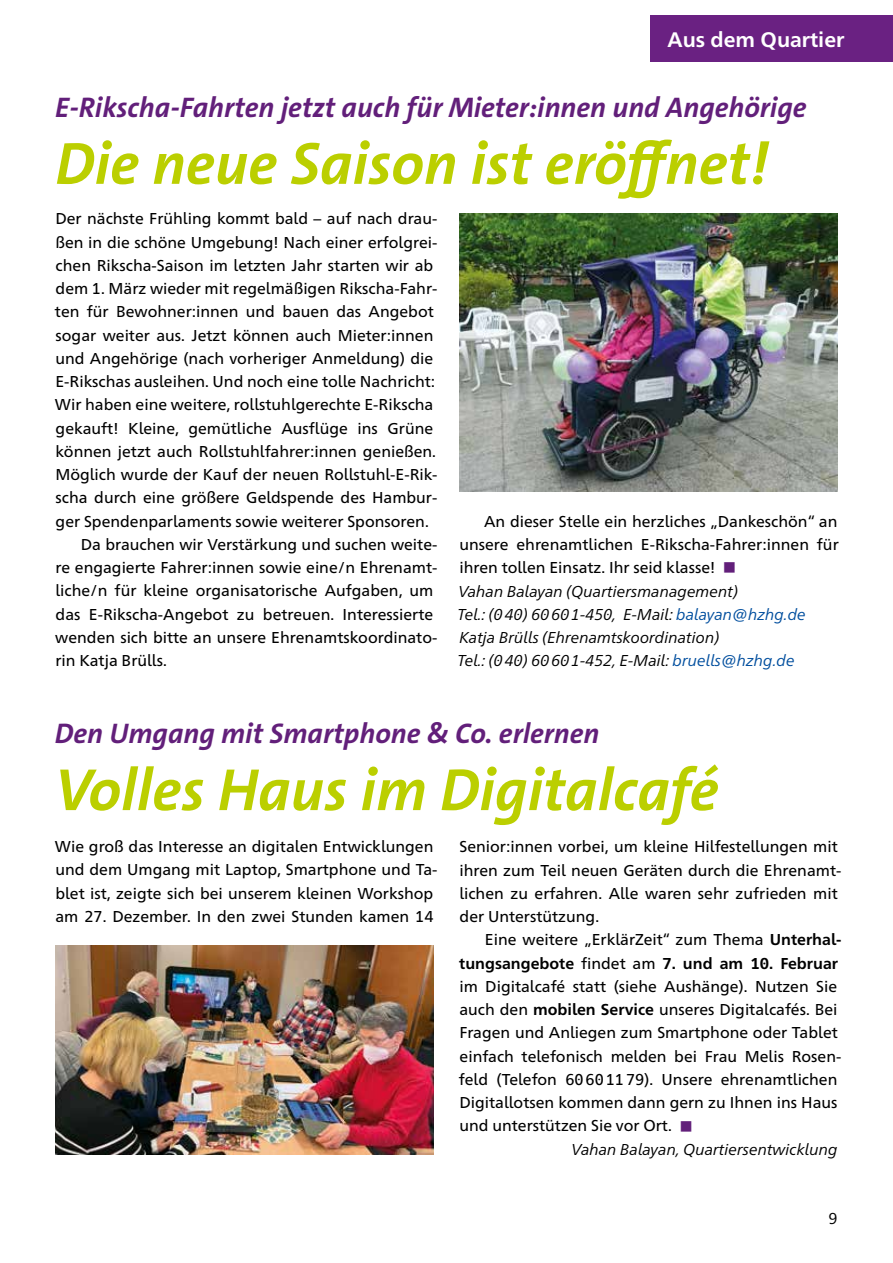
<style>
.page{position:relative;width:893px;height:1263px;background:#fff}
.page>*{position:absolute;margin:0;border:0;box-sizing:border-box;transform-origin:0 0}
.t1{font:italic 700 60px "The Sans C5";color:#bbcf00}
.t2{font:italic 700 28.5px "The Sans C5";color:#621f7a}
.t3{font:700 21px "Frutiger Neue 1450 Pro";color:#fff}
.t4{font:15.75px/23.2px "Frutiger Neue 1450 Pro";color:#000}
.t5{font:italic 15.75px/23.2px "Frutiger Neue 1450 Pro";color:#000}
.t6{font:700 15.75px "Frutiger Neue 1450 Pro";color:#000}
.t7{font:15.75px "Frutiger Neue 1450 Pro";color:#000}
.s1{font-style:normal}
.s2{color:#621f7a}
.s3{color:#004e9e}
.s4{font-weight:700}
.s5{font-weight:400}
</style>
<div class="page">
<div style="left:651px;top:15px;width:242px;height:47px;background:#6a2182"></div>
<img style="left:459px;top:213px;width:379px;height:279px">
<img style="left:55px;top:945px;width:379px;height:209px">
<h3 class="t3" style="left:668px;top:24px;width:178px">Aus dem Quartier</h3>
<h2 class="t2" style="left:55px;top:89px;width:753px">E-Rikscha-Fahrten jetzt auch für Mieter:innen und Angehörige</h2>
<h1 class="t1" style="left:55px;top:125px;width:715px">Die neue Saison ist eröffnet!</h1>
<p class="t4" style="left:55px;top:206px;width:383px">Der nächste Frühling kommt bald – auf nach drau-</p>
<p class="t4" style="left:56px;top:229px;width:383px">ßen in die schöne Umgebung! Nach einer erfolgrei-</p>
<p class="t4" style="left:56px;top:253px;width:379px">chen Rikscha-Saison im letzten Jahr starten wir ab</p>
<p class="t4" style="left:56px;top:276px;width:383px">dem 1. März wieder mit regelmäßigen Rikscha-Fahr-</p>
<p class="t4" style="left:55px;top:299px;width:380px">ten für Bewohner:innen und bauen das Angebot</p>
<p class="t4" style="left:56px;top:322px;width:379px">sogar weiter aus. Jetzt können auch Mieter:innen</p>
<p class="t4" style="left:55px;top:346px;width:379px">und Angehörige (nach vorheriger Anmeldung) die</p>
<p class="t4" style="left:55px;top:369px;width:381px">E-Rikschas ausleihen. Und noch eine tolle Nachricht:</p>
<p class="t4" style="left:55px;top:392px;width:380px">Wir haben eine weitere, rollstuhlgerechte E-Rikscha</p>
<p class="t4" style="left:56px;top:415px;width:379px">gekauft! Kleine, gemütliche Ausflüge ins Grüne</p>
<p class="t4" style="left:56px;top:439px;width:382px">können jetzt auch Rollstuhlfahrer:innen genießen.</p>
<p class="t4" style="left:55px;top:462px;width:383px">Möglich wurde der Kauf der neuen Rollstuhl-E-Rik-</p>
<p class="t4" style="left:56px;top:485px;width:383px">scha durch eine größere Geldspende des Hambur-</p>
<p class="t4" style="left:56px;top:508px;width:375px">ger Spendenparlaments sowie weiterer Sponsoren.</p>
<p class="t4" style="left:81px;top:532px;width:358px">Da brauchen wir Verstärkung und suchen weite-</p>
<p class="t4" style="left:55px;top:555px;width:383px">re engagierte Fahrer:innen sowie eine/n Ehrenamt-</p>
<p class="t4" style="left:55px;top:578px;width:380px">liche/n für kleine organisatorische Aufgaben, um</p>
<p class="t4" style="left:56px;top:601px;width:379px">das E-Rikscha-Angebot zu betreuen. Interessierte</p>
<p class="t4" style="left:55px;top:624px;width:384px">wenden sich bitte an unsere Ehrenamtskoordinato-</p>
<p class="t4" style="left:55px;top:648px;width:113px">rin Katja Brülls.</p>
<p class="t5" style="left:458px;top:508px;width:383px;text-indent:27px"><span class="s1">An dieser Stelle ein herzliches „Dankeschön“ an unsere ehrenamtlichen E-Rikscha-Fahrer:innen für ihren tollen Einsatz. Ihr seid klasse!</span> <span class="s2">■<br></span>Vahan Balayan (Quartiersmanagement)<br>Tel.: (040) 60601-450, E-Mail: <span class="s3">balayan@hzhg.de </span>Katja Brülls (Ehrenamtskoordination)<br>Tel.: (040) 60601-452, E-Mail: <span class="s3">bruells@hzhg.de</span></p>
<h2 class="t2" style="left:55px;top:715px;width:546px">Den Umgang mit Smartphone &amp; Co. erlernen</h2>
<h1 class="t1" style="left:55px;top:751px;width:665px">Volles Haus im Digitalcafé</h1>
<p class="t4" style="left:55px;top:834px;width:384px">Wie groß das Interesse an digitalen Entwicklungen und dem Umgang mit Laptop, Smartphone und Ta&shy;blet ist, zeigte sich bei unserem kleinen Workshop am 27. Dezember. In den zwei Stunden kamen 14</p>
<p class="t4" style="left:459px;top:834px;width:382px">Senior:innen vorbei, um kleine Hilfestellungen mit ihren zum Teil neuen Geräten durch die Ehrenamt&shy;lichen zu erfahren. Alle waren sehr zufrieden mit der Unterstützung.</p>
<p class="t4" style="left:485px;top:927px;width:358px">Eine weitere „ErklärZeit“ zum Thema <span class="s4">Unterhal-</span></p>
<p class="t6" style="left:459px;top:952px;width:380px">tungsangebote <span class="s5">findet am</span> 7. und am 10. Februar</p>
<p class="t4" style="left:459px;top:973px;width:379px">im Digitalcafé statt (siehe Aushänge). Nutzen Sie</p>
<p class="t4" style="left:459px;top:997px;width:380px">auch den <span class="s4">mobilen Service</span> unseres Digitalcafés. Bei</p>
<p class="t4" style="left:459px;top:1020px;width:380px">Fragen und Anliegen zum Smartphone oder Tablet</p>
<p class="t4" style="left:460px;top:1043px;width:383px">einfach telefonisch melden bei Frau Melis Rosen-</p>
<p class="t4" style="left:459px;top:1066px;width:380px">feld (Telefon 60601179). Unsere ehrenamtlichen</p>
<p class="t4" style="left:459px;top:1090px;width:380px">Digitallotsen kommen dann gern zu Ihnen ins Haus</p>
<p class="t4" style="left:459px;top:1113px;width:235px">und unterstützen Sie vor Ort. <span class="s2">■</span></p>
<p class="t5" style="left:572px;top:1136px;width:267px">Vahan Balayan, Quartiersentwicklung</p>
<p class="t7" style="left:829px;top:1207px;width:11px">9</p>
</div>
